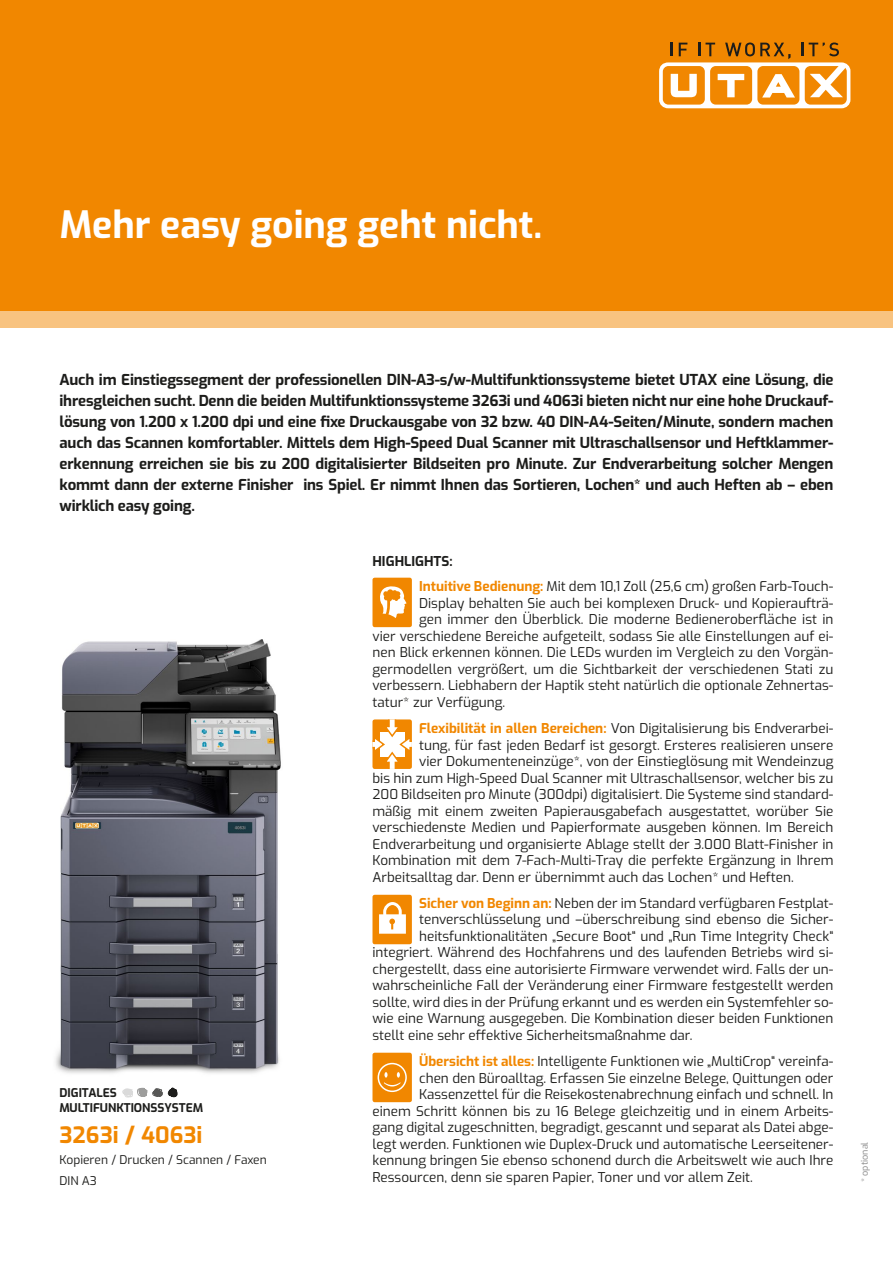
<style>
.page{position:relative;width:893px;height:1263px;background:#fff}
.page>*{position:absolute;margin:0;border:0;box-sizing:border-box;transform-origin:0 0}
.t1{font:700 37.5px "Exo";color:#fff}
.t2{font:700 22.5px "Exo";letter-spacing:.005em;color:#f18700}
.t3{font:700 15px/21px "Exo";letter-spacing:-.01em;color:#1d1d1b;text-align:justify}
.t4{font:13.5px/25px "Exo";color:#1d1d1b}
.t5{font:12px/21px "Exo";color:#1d1d1b}
.t6{font:700 12px/15px "Exo";color:#1d1d1b}
.t7{font:9px "Exo";color:#878787}
.s1{font-weight:700}
.s2{font-weight:700;color:#f18700}
</style>
<div class="page">
<img style="left:55px;top:640px;width:226px;height:458px">
<div style="left:0;top:0;width:893px;height:310px;background:#f18700"></div>
<div style="left:0;top:310px;width:893px;height:17px;background:#f8c380"></div>
<div style="left:659px;top:62px;width:191px;height:46px;background:#fff;border-radius:9px"></div>
<div style="left:663px;top:66px;width:42px;height:39px;background:#f18700;border-radius:6px"></div>
<div style="left:710px;top:66px;width:42px;height:39px;background:#f18700;border-radius:6px"></div>
<div style="left:757px;top:66px;width:42px;height:39px;background:#f18700;border-radius:6px"></div>
<div style="left:805px;top:66px;width:42px;height:39px;background:#f18700;border-radius:6px"></div>
<svg style="left:671px;top:74px;width:26px;height:23px"></svg>
<svg style="left:718px;top:74px;width:26px;height:23px"></svg>
<svg style="left:810px;top:66px;width:36px;height:31px"></svg>
<svg style="left:762px;top:74px;width:33px;height:24px"></svg>
<svg style="left:671px;top:43px;width:2px;height:13px"></svg>
<svg style="left:679px;top:43px;width:8px;height:13px"></svg>
<svg style="left:699px;top:43px;width:16px;height:13px"></svg>
<svg style="left:725px;top:43px;width:65px;height:16px"></svg>
<svg style="left:802px;top:43px;width:37px;height:13px"></svg>
<svg style="left:122px;top:1087px;width:56px;height:10px"></svg>
<div style="left:372px;top:578px;width:40px;height:49px;background:#f18700;border-radius:2px"></div>
<svg style="left:380px;top:586px;width:26px;height:32px"></svg>
<svg style="left:372px;top:719px;width:40px;height:50px"></svg>
<div style="left:372px;top:895px;width:40px;height:49px;background:#f18700;border-radius:2px"></div>
<svg style="left:379px;top:902px;width:27px;height:32px"></svg>
<div style="left:372px;top:1053px;width:40px;height:49px;background:#f18700;border-radius:2px"></div>
<div style="left:378px;top:1063px;width:29px;height:29px;border:2px solid #fff;border-radius:50%"></div>
<svg style="left:384px;top:1072px;width:16px;height:14px"></svg>
<h1 class="t1" style="left:60px;top:196px;width:484px">Mehr easy going geht nicht.</h1>
<p class="t3" style="left:60px;top:368px;width:775px">Auch im Einstiegssegment der professionellen DIN-A3-s/w-Multifunktionssysteme bietet UTAX eine Lösung, die ihresgleichen sucht. Denn die beiden Multifunktionssysteme 3263i und 4063i bieten nicht nur eine hohe Druckauf&shy;lösung von 1.200 x 1.200 dpi und eine fixe Druckausgabe von 32 bzw. 40 DIN-A4-Seiten/Minute, sondern machen auch das Scannen komfortabler. Mittels dem High-Speed Dual Scanner mit Ultraschallsensor und Heftklammer&shy;erkennung erreichen sie bis zu 200 digitalisierter Bildseiten pro Minute. Zur Endverarbeitung solcher Mengen kommt dann der externe Finisher ins Spiel. Er nimmt Ihnen das Sortieren, Lochen* und auch Heften ab – eben wirklich easy going.</p>
<p class="t6" style="left:60px;top:1085px;width:145px">DIGITALES<br>MULTIFUNKTIONSSYSTEM</p>
<h2 class="t2" style="left:60px;top:1117px;width:144px">3263i / 4063i</h2>
<p class="t5" style="left:60px;top:1148px;width:209px">Kopieren / Drucken / Scannen / Faxen<br>DIN A3</p>
<p class="t4" style="left:419px;top:548px;width:416px;text-indent:-47px"><span class="s1">HIGHLIGHTS:<br></span><span class="s2">Intuitive Bedienung:</span> Mit dem 10,1 Zoll (25,6 cm) großen Farb-Touch-</p>
<p class="t4" style="left:419px;top:590px;width:416px">Display behalten Sie auch bei komplexen Druck- und Kopieraufträ-</p>
<p class="t4" style="left:419px;top:606px;width:416px">gen immer den Überblick. Die moderne Bedieneroberfläche ist in</p>
<p class="t4" style="left:372px;top:623px;width:462px">vier verschiedene Bereiche aufgeteilt, sodass Sie alle Einstellungen auf ei-</p>
<p class="t4" style="left:372px;top:639px;width:462px">nen Blick erkennen können. Die LEDs wurden im Vergleich zu den Vorgän-</p>
<p class="t4" style="left:372px;top:656px;width:462px">germodellen vergrößert, um die Sichtbarkeit der verschiedenen Stati zu</p>
<p class="t4" style="left:372px;top:672px;width:462px">verbessern. Liebhabern der Haptik steht natürlich die optionale Zehnertas-</p>
<p class="t4" style="left:372px;top:689px;width:134px">tatur* zur Verfügung.</p>
<p class="t4" style="left:419px;top:715px;width:416px"><span class="s2">Flexibilität in allen Bereichen:</span> Von Digitalisierung bis Endverarbei-</p>
<p class="t4" style="left:419px;top:731px;width:416px">tung, für fast jeden Bedarf ist gesorgt. Ersteres realisieren unsere</p>
<p class="t4" style="left:419px;top:748px;width:416px">vier Dokumenteneinzüge*, von der Einstieglösung mit Wendeinzug</p>
<p class="t4" style="left:372px;top:764px;width:462px">bis hin zum High-Speed Dual Scanner mit Ultraschallsensor, welcher bis zu</p>
<p class="t4" style="left:372px;top:781px;width:462px">200 Bildseiten pro Minute (300dpi) digitalisiert. Die Systeme sind standard-</p>
<p class="t4" style="left:372px;top:797px;width:462px">mäßig mit einem zweiten Papierausgabefach ausgestattet, worüber Sie</p>
<p class="t4" style="left:372px;top:814px;width:462px">verschiedenste Medien und Papierformate ausgeben können. Im Bereich</p>
<p class="t4" style="left:372px;top:830px;width:462px">Endverarbeitung und organisierte Ablage stellt der 3.000 Blatt-Finisher in</p>
<p class="t4" style="left:372px;top:847px;width:462px">Kombination mit dem 7-Fach-Multi-Tray die perfekte Ergänzung in Ihrem</p>
<p class="t4" style="left:372px;top:863px;width:423px">Arbeitsalltag dar. Denn er übernimmt auch das Lochen* und Heften.</p>
<p class="t4" style="left:419px;top:890px;width:416px"><span class="s2">Sicher von Beginn an:</span> Neben der im Standard verfügbaren Festplat-</p>
<p class="t4" style="left:419px;top:906px;width:416px">tenverschlüsselung und –überschreibung sind ebenso die Sicher-</p>
<p class="t4" style="left:419px;top:923px;width:416px">heitsfunktionalitäten „Secure Boot“ und „Run Time Integrity Check“</p>
<p class="t4" style="left:372px;top:939px;width:462px">integriert. Während des Hochfahrens und des laufenden Betriebs wird si-</p>
<p class="t4" style="left:372px;top:956px;width:462px">chergestellt, dass eine autorisierte Firmware verwendet wird. Falls der un-</p>
<p class="t4" style="left:372px;top:972px;width:462px">wahrscheinliche Fall der Veränderung einer Firmware festgestellt werden</p>
<p class="t4" style="left:372px;top:989px;width:462px">sollte, wird dies in der Prüfung erkannt und es werden ein Systemfehler so-</p>
<p class="t4" style="left:372px;top:1005px;width:462px">wie eine Warnung ausgegeben. Die Kombination dieser beiden Funktionen</p>
<p class="t4" style="left:372px;top:1022px;width:322px">stellt eine sehr effektive Sicherheitsmaßnahme dar.</p>
<p class="t4" style="left:419px;top:1048px;width:416px"><span class="s2">Übersicht ist alles:</span> Intelligente Funktionen wie „MultiCrop“ vereinfa-</p>
<p class="t4" style="left:419px;top:1064px;width:416px">chen den Büroalltag. Erfassen Sie einzelne Belege, Quittungen oder</p>
<p class="t4" style="left:419px;top:1081px;width:416px">Kassenzettel für die Reisekostenabrechnung einfach und schnell. In</p>
<p class="t4" style="left:372px;top:1097px;width:462px">einem Schritt können bis zu 16 Belege gleichzeitig und in einem Arbeits-</p>
<p class="t4" style="left:372px;top:1114px;width:462px">gang digital zugeschnitten, begradigt, gescannt und separat als Datei abge-</p>
<p class="t4" style="left:372px;top:1130px;width:462px">legt werden. Funktionen wie Duplex-Druck und automatische Leerseitener-</p>
<p class="t4" style="left:372px;top:1147px;width:462px">kennung bringen Sie ebenso schonend durch die Arbeitswelt wie auch Ihre</p>
<p class="t4" style="left:372px;top:1163px;width:382px">Ressourcen, denn sie sparen Papier, Toner und vor allem Zeit.</p>
<p class="t7" style="left:858px;top:1182px;width:42px;rotate:-90deg">* optional</p>
</div>
